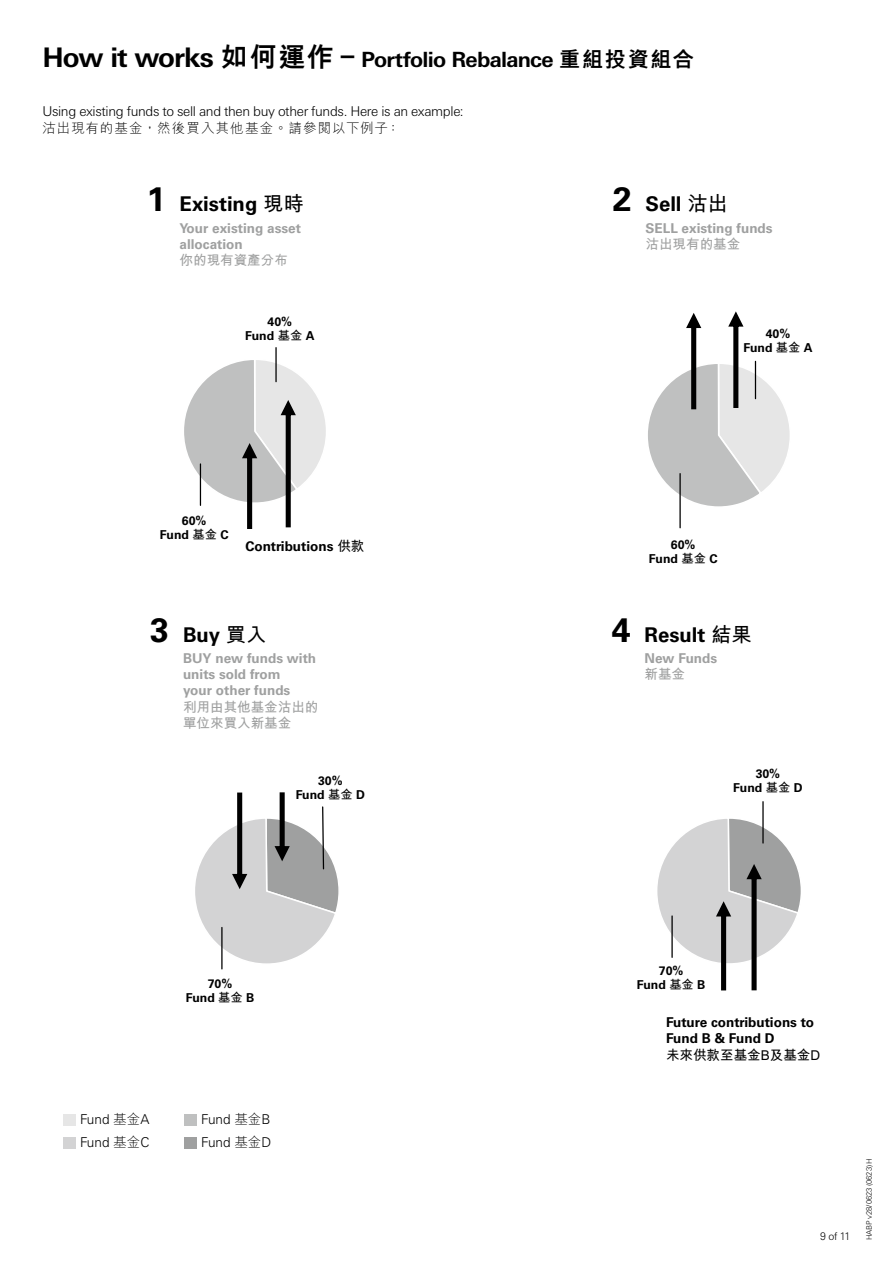
<style>
.page{position:relative;width:893px;height:1263px;background:#fff}
.page>*{position:absolute;margin:0;border:0;box-sizing:border-box;transform-origin:0 0}
.t1{font:700 21px "Univers Nextfor HSBC";letter-spacing:-.035em;color:#000}
.t2{font:700 20.25px "Univers LT Std";color:#000}
.t3{font:700 13.5px/16px "Univers LT Std";color:#9fa0a0}
.t4{font:300 13.5px "Univers Nextfor HSBC";letter-spacing:-.025em;color:#000}
.t5{font:700 13.5px/16px "Univers LT Std";color:#000}
.t6{font:13.5px/16px "M Hei HK Bold E Ten B5 H";color:#9fa0a0}
.t7{font:300 13.5px/22px "Univers LT Std";color:#000}
.t8{font:300 13.5px "M Hei H Kfor HSBC";letter-spacing:.08em;color:#000}
.t9{font:13.5px "M Hei HK Bold E Ten B5 H";color:#000}
.t10{font:700 12.3px/14px "Univers LT Std";color:#000;text-align:center}
.t11{font:300 10.5px "Univers Nextfor HSBC";color:#000}
.t12{font:300 7.5px "Univers Nextfor HSBC";letter-spacing:-.005em;color:#000}
.s1{font-size:27px}
.s2{font-family:"M Hei H Kfor HSBC";font-weight:800;font-size:27px}
.s3{font-family:"M Hei H Kfor HSBC";font-weight:800}
.s4{font-size:33.9px}
.s5{font-family:"M Hei HK Bold E Ten B5 H";font-weight:400}
.s6{font-family:"M Hei HK Light E Ten B5 H";font-weight:400}
</style>
<div class="page">
<hr style="left:275px;top:348px;width:2px;height:34px;background:#000">
<hr style="left:679px;top:474px;width:2px;height:54px;background:#000">
<hr style="left:221px;top:927px;width:2px;height:42px;background:#000">
<hr style="left:762px;top:802px;width:2px;height:41px;background:#000">
<svg style="left:195px;top:792px;width:144px;height:174px"></svg>
<svg style="left:657px;top:816px;width:144px;height:174px"></svg>
<svg style="left:184px;top:358px;width:142px;height:171px"></svg>
<svg style="left:648px;top:311px;width:142px;height:198px"></svg>
<div style="left:64px;top:1114px;width:12px;height:12px;background:#e6e6e6"></div>
<div style="left:64px;top:1137px;width:12px;height:12px;background:#d3d3d4"></div>
<div style="left:185px;top:1114px;width:12px;height:12px;background:#bfc0c0"></div>
<div style="left:185px;top:1137px;width:12px;height:12px;background:#9fa0a0"></div>
<hr style="left:200px;top:464px;width:1px;height:41px;background:#000">
<h1 class="t1" style="left:43px;top:44px;width:653px"><span class="s1">How it works</span> <span class="s2">如何運作</span> <span class="s1">–</span> Portfolio Rebalance <span class="s3">重組投資組合</span></h1>
<p class="t4" style="left:43px;top:102px;width:423px">Using existing funds to sell and then buy other funds. Here is an example:</p>
<p class="t8" style="left:43px;top:121px;width:359px">沽出現有的基金，然後買入其他基金。請參閱以下例子：</p>
<h2 class="t2" style="left:147px;top:192px;width:158px"><span class="s4">1</span> Existing <span class="s5">現時</span></h2>
<p class="t3" style="left:180px;top:220px;width:123px">Your existing asset allocation</p>
<p class="t6" style="left:180px;top:251px;width:110px">你的現有資產分布</p>
<p class="t10" style="left:245px;top:314px;width:71px">40%<br>Fund <span class="s5">基金</span> A</p>
<p class="t10" style="left:160px;top:514px;width:70px">60%<br>Fund <span class="s5">基金</span> C</p>
<p class="t5" style="left:245px;top:538px;width:121px">Contributions <span class="s5">供款</span></p>
<h2 class="t2" style="left:150px;top:623px;width:118px"><span class="s4">3</span> Buy <span class="s5">買入</span></h2>
<p class="t3" style="left:183px;top:651px;width:135px">BUY new funds with units sold from<br>your other funds</p>
<p class="t6" style="left:183px;top:697px;width:137px">利用由其他基金沽出的單位來買入新基金</p>
<p class="t10" style="left:296px;top:774px;width:71px">30%<br>Fund <span class="s5">基金</span> D</p>
<h2 class="t2" style="left:613px;top:192px;width:117px"><span class="s4">2</span> Sell <span class="s5">沽出</span></h2>
<p class="t3" style="left:645px;top:220px;width:129px">SELL existing funds</p>
<p class="t6" style="left:645px;top:235px;width:96px">沽出現有的基金</p>
<p class="t10" style="left:743px;top:327px;width:71px">40%<br>Fund <span class="s5">基金</span> A</p>
<p class="t10" style="left:649px;top:538px;width:70px">60%<br>Fund <span class="s5">基金</span> C</p>
<h2 class="t2" style="left:612px;top:623px;width:141px"><span class="s4">4</span> Result <span class="s5">結果</span></h2>
<p class="t3" style="left:645px;top:651px;width:74px">New Funds</p>
<p class="t6" style="left:645px;top:665px;width:42px">新基金</p>
<p class="t10" style="left:733px;top:766px;width:71px">30%<br>Fund <span class="s5">基金</span> D</p>
<p class="t10" style="left:186px;top:977px;width:70px">70%<br>Fund <span class="s5">基金</span> B</p>
<p class="t7" style="left:80px;top:1109px;width:71px">Fund <span class="s6">基金</span>A<br>Fund <span class="s6">基金</span>C</p>
<p class="t7" style="left:201px;top:1109px;width:72px">Fund <span class="s6">基金</span>B<br>Fund <span class="s6">基金</span>D</p>
<p class="t10" style="left:637px;top:964px;width:70px">70%<br>Fund <span class="s5">基金</span> B</p>
<p class="t5" style="left:666px;top:1014px;width:150px">Future contributions to<br>Fund B &amp; Fund D</p>
<p class="t9" style="left:666px;top:1045px;width:156px">未來供款至基金B及基金D</p>
<p class="t11" style="left:820px;top:1228px;width:32px">9 of 11</p>
<p class="t12" style="left:864px;top:1240px;width:84px;rotate:-90deg">HABP v28/0623 (0623) H</p>
</div>
